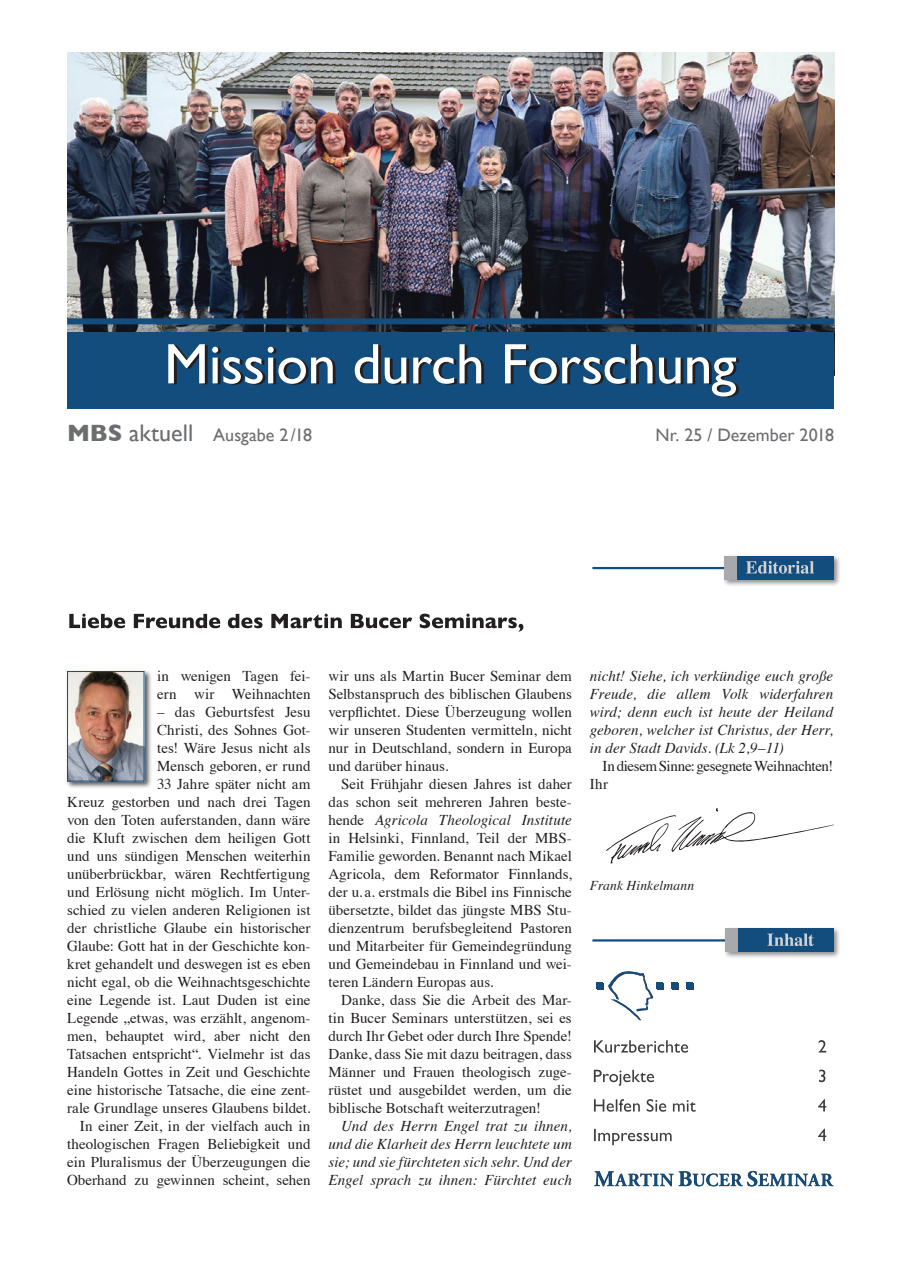
<style>
.page{position:relative;width:898px;height:1272px;background:#fff}
.page>*{position:absolute;margin:0;border:0;box-sizing:border-box;transform-origin:0 0}
.t1{font:18px "Gill Sans";color:#6c6d70}
.t2{font:15px/18px "Times";color:#231f20;text-align:justify}
.t3{font:italic 15px/18px "Times";letter-spacing:.005em;color:#231f20;text-align:justify}
.t4{font:15px/18px "Times";letter-spacing:-.025em;color:#231f20}
.t5{font:italic 13.5px "Times";letter-spacing:.015em;color:#231f20}
.s1{font-weight:700;font-size:24px}
.s2{font-size:24px}
.s3{font-style:italic}
</style>
<div class="page">
<img style="left:67px;top:52px;width:766px;height:280px">
<div style="left:67px;top:332px;width:766px;height:77px;background:#134d7e"></div>
<div style="left:67px;top:318px;width:766px;height:6px;background:#134d7e"></div>
<div style="left:722px;top:554px;width:119px;height:33px;background:#231f20;opacity:.5"></div>
<div style="left:723px;top:556px;width:110px;height:23px;background:#134d7e"></div>
<hr style="left:592px;top:567px;width:144px;height:2px;background:#134d7e">
<svg style="left:746px;top:561px;width:67px;height:12px"></svg>
<div style="left:723px;top:556px;width:13px;height:23px;background:#a8a9ad"></div>
<svg style="left:69px;top:613px;width:454px;height:18px"></svg>
<svg style="left:168px;top:344px;width:570px;height:53px"></svg>
<div style="left:723px;top:926px;width:117px;height:33px;background:#231f20;opacity:.5"></div>
<div style="left:725px;top:928px;width:108px;height:23px;background:#134d7e"></div>
<hr style="left:592px;top:939px;width:145px;height:2px;background:#134d7e">
<svg style="left:767px;top:933px;width:46px;height:13px"></svg>
<div style="left:725px;top:928px;width:12px;height:23px;background:#a8a9ad"></div>
<div style="left:657px;top:982px;width:6px;height:7px;background:#134d7e"></div>
<div style="left:671px;top:982px;width:7px;height:7px;background:#134d7e"></div>
<div style="left:686px;top:982px;width:7px;height:7px;background:#134d7e"></div>
<svg style="left:596px;top:971px;width:66px;height:49px"></svg>
<svg style="left:594px;top:1170px;width:239px;height:16px"></svg>
<svg style="left:594px;top:1128px;width:232px;height:17px"></svg>
<svg style="left:594px;top:1099px;width:232px;height:12px"></svg>
<svg style="left:593px;top:1069px;width:232px;height:17px"></svg>
<svg style="left:594px;top:1040px;width:231px;height:12px"></svg>
<div style="left:66px;top:669px;width:86px;height:119px;background:#231f20;opacity:.75"></div>
<img style="left:69px;top:673px;width:73px;height:106px">
<div style="left:67px;top:671px;width:77px;height:110px;border:1px solid #134d7e"></div>
<svg style="left:606px;top:808px;width:227px;height:55px"></svg>
<p class="t1" style="left:67px;top:424px;width:246px"><span class="s1">MBS</span> <span class="s2">aktuell</span> Ausgabe 2 /18</p>
<p class="t1" style="left:655px;top:424px;width:180px">Nr. 25 / Dezember 2018</p>
<p class="t2" style="left:157px;top:665px;width:155px">in wenigen Tagen fei&shy;ern wir Weihnachten</p>
<p class="t2" style="left:67px;top:701px;width:245px;text-align:right">– das Geburtsfest Jesu<br>Christi, des Sohnes Got-<br>tes! Wäre Jesus nicht als<br>Mensch geboren, er rund<br>33 Jahre später nicht am<br>Kreuz gestorben und nach drei Tagen von den Toten auferstanden, dann wäre die Kluft zwischen dem heiligen Gott und uns sündigen Menschen weiterhin unüberbrückbar, wären Rechtfertigung und Erlösung nicht möglich. Im Unter&shy;schied zu vielen anderen Religionen ist der christliche Glaube ein historischer Glaube: Gott hat in der Geschichte kon&shy;kret gehandelt und deswegen ist es eben nicht egal, ob die Weihnachtsgeschichte eine Legende ist. Laut Duden ist eine Legende „etwas, was erzählt, angenom&shy;men, behauptet wird, aber nicht den Tatsachen entspricht“. Vielmehr ist das Handeln Gottes in Zeit und Geschichte eine historische Tatsache, die eine zent&shy;rale Grundlage unseres Glaubens bildet.<br>In einer Zeit, in der vielfach auch in theologischen Fragen Beliebigkeit und ein Pluralismus der Überzeugungen die Oberhand zu gewinnen scheint, sehen</p>
<p class="t2" style="left:328px;top:665px;width:245px">wir uns als Martin Bucer Seminar dem Selbstanspruch des biblischen Glaubens verpflichtet. Diese Überzeugung wollen wir unseren Studenten vermitteln, nicht nur in Deutschland, sondern in Europa und darüber hinaus.</p>
<p class="t2" style="left:328px;top:773px;width:245px;text-indent:13px">Seit Frühjahr diesen Jahres ist daher das schon seit mehreren Jahren beste&shy;hende <span class="s3">Agricola Theological Institute </span>in Helsinki, Finnland, Teil der MBS-Familie geworden. Benannt nach Mikael Agricola, dem Reformator Finnlands, der u. a. erstmals die Bibel ins Finnische übersetzte, bildet das jüngste MBS Stu&shy;dienzentrum berufsbegleitend Pastoren und Mitarbeiter für Gemeindegründung und Gemeindebau in Finnland und wei&shy;teren Ländern Europas aus.</p>
<p class="t2" style="left:328px;top:989px;width:245px;text-indent:13px">Danke, dass Sie die Arbeit des Mar&shy;tin Bucer Seminars unterstützen, sei es durch Ihr Gebet oder durch Ihre Spende!<br>Danke, dass Sie mit dazu beitragen, dass Männer und Frauen theologisch zuge&shy;rüstet und ausgebildet werden, um die biblische Botschaft weiterzutragen!</p>
<p class="t3" style="left:328px;top:1116px;width:245px;text-indent:13px">Und des Herrn Engel trat zu ihnen, und die Klarheit des Herrn leuchtete um sie; und sie fürchteten sich sehr. Und der Engel sprach zu ihnen: Fürchtet euch</p>
<p class="t3" style="left:589px;top:666px;width:245px">nicht! Siehe, ich verkündige euch große Freude, die allem Volk widerfahren wird; denn euch ist heute der Heiland geboren, welcher ist Christus, der Herr, in der Stadt Davids. (Lk 2,9–11)</p>
<p class="t4" style="left:589px;top:755px;width:245px;text-indent:13px">In diesem Sinne: gesegnete Weihnachten!<br>Ihr</p>
<p class="t5" style="left:589px;top:874px;width:106px">Frank Hinkelmann</p>
</div>
